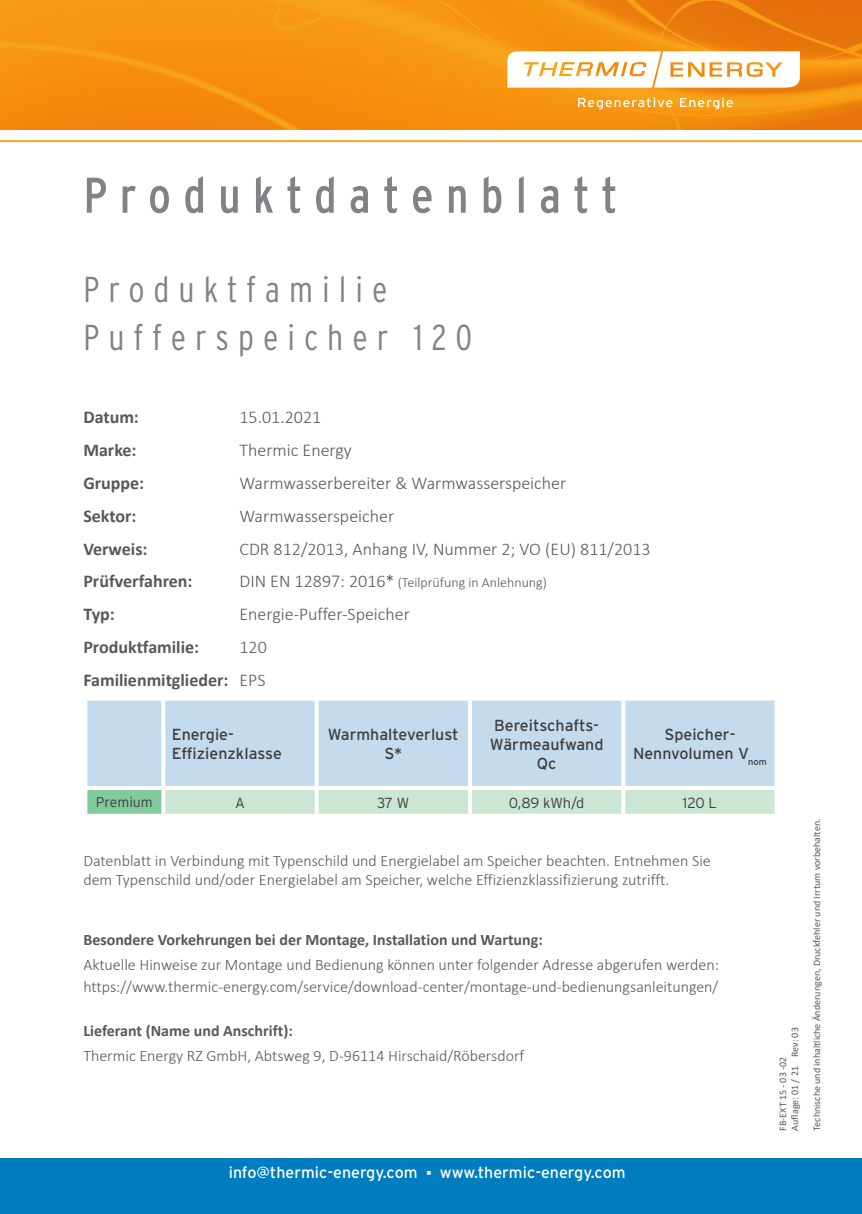
<style>
.page{position:relative;width:862px;height:1214px;background:#fff}
.page>*{position:absolute;margin:0;border:0;box-sizing:border-box;transform-origin:0 0}
.t1{font:condensed 50px "Interstate";letter-spacing:.25em;color:#808285}
.t2{font:300 condensed 36px/48.8px "Interstate";letter-spacing:.25em;color:#808285}
.t3{font:300 18px "Calibri";color:#57585a}
.t4{font:700 18px/33px "Calibri";color:#57585a;text-align:right}
.t5{font:300 16px/19.2px "Calibri";color:#57585a}
.t6{font:16px/19.2px "Interstate";color:#3e3e3f;text-align:center}
.t7{font:700 16px "Calibri";color:#57585a}
.t8{font:16px "Interstate";color:#fff}
.t9{font:300 14.6px "Interstate";letter-spacing:-.015em;color:#3e3e3f}
.t10{font:300 14px "Calibri";color:#57585a}
.t11{font:300 14px "Interstate";color:#3e3e3f}
.t12{font:10px/12px "Calibri";color:#57585a}
.s1{font-size:18px}
.s2{font-weight:300}
.s3{font-family:"Calibri"}
</style>
<div class="page">
<div style="left:0;top:1158px;width:862px;height:55px;background:#007dbe"></div>
<img style="left:0;top:0;width:862px;height:129px">
<hr style="left:0;top:140px;width:862px;height:2px;background:#f9a51b">
<svg style="left:578px;top:97px;width:94px;height:12px"></svg>
<svg style="left:680px;top:98px;width:53px;height:11px"></svg>
<svg style="left:507px;top:51px;width:293px;height:37px"></svg>
<div style="left:87px;top:700px;width:687px;height:86px;background:#c4dbee"></div>
<div style="left:85px;top:788px;width:78px;height:27px;background:#80ca9c"></div>
<div style="left:165px;top:790px;width:609px;height:23px;background:#cbe6d3"></div>
<svg style="left:164px;top:813px;width:153px;height:2px"></svg>
<svg style="left:161px;top:700px;width:4px;height:86px"></svg>
<svg style="left:315px;top:700px;width:4px;height:86px"></svg>
<hr style="left:468px;top:700px;width:4px;height:86px;background:#fff">
<svg style="left:621px;top:700px;width:4px;height:86px"></svg>
<svg style="left:774px;top:700px;width:2px;height:86px"></svg>
<svg style="left:85px;top:813px;width:78px;height:2px"></svg>
<svg style="left:623px;top:813px;width:153px;height:2px"></svg>
<svg style="left:315px;top:790px;width:4px;height:23px"></svg>
<svg style="left:317px;top:813px;width:153px;height:1px"></svg>
<hr style="left:83px;top:786px;width:82px;height:4px;background:#fff">
<hr style="left:83px;top:790px;width:4px;height:23px;background:#fff">
<svg style="left:161px;top:790px;width:2px;height:23px"></svg>
<hr style="left:468px;top:790px;width:4px;height:23px;background:#fff">
<svg style="left:774px;top:790px;width:1px;height:23px"></svg>
<svg style="left:621px;top:790px;width:4px;height:23px"></svg>
<svg style="left:470px;top:813px;width:153px;height:1px"></svg>
<h1 class="t1" style="left:83px;top:165px;width:535px">Produktdatenblatt</h1>
<h2 class="t2" style="left:83px;top:264px;width:390px">Produktfamilie<br>Pufferspeicher 120</h2>
<p class="t4" style="left:83px;top:400px;width:57px">Datum:</p>
<p class="t3" style="left:239px;top:405px;width:83px">15.01.2021</p>
<p class="t4" style="left:83px;top:433px;width:55px">Marke:</p>
<p class="t3" style="left:239px;top:438px;width:114px">Thermic Energy</p>
<p class="t4" style="left:83px;top:466px;width:62px">Gruppe:</p>
<p class="t3" style="left:239px;top:471px;width:328px">Warmwasserbereiter &amp; Warmwasserspeicher</p>
<p class="t4" style="left:83px;top:499px;width:55px">Sektor:</p>
<p class="t3" style="left:239px;top:504px;width:156px">Warmwasserspeicher</p>
<p class="t4" style="left:83px;top:531px;width:66px">Verweis:</p>
<p class="t3" style="left:239px;top:537px;width:413px">CDR 812/2013, Anhang IV, Nummer 2; VO (EU) 811/2013</p>
<p class="t4" style="left:83px;top:564px;width:111px">Prüfverfahren:</p>
<p class="t10" style="left:239px;top:574px;width:309px"><span class="s1">DIN EN 12897: 2016*</span> (Teilprüfung in Anlehnung)</p>
<p class="t4" style="left:83px;top:597px;width:33px">Typ:</p>
<p class="t3" style="left:239px;top:603px;width:172px">Energie-Puffer-Speicher</p>
<p class="t4" style="left:83px;top:630px;width:117px">Produktfamilie:</p>
<p class="t4" style="left:83px;top:630px;width:185px"><span class="s2">120<br></span>Familienmitglieder: <span class="s2">EPS</span></p>
<p class="t6" style="left:172px;top:724px;width:112px;text-align:left">Energie-<br>Effizienzklasse</p>
<p class="t6" style="left:328px;top:724px;width:132px">Warmhalteverlust<br>S*</p>
<p class="t6" style="left:490px;top:715px;width:115px">Bereitschafts-<br>Wärmeaufwand<br>Qc</p>
<p class="t6" style="left:633px;top:724px;width:135px">Speicher-<br>Nennvolumen V<sub>nom</sub></p>
<p class="t11" style="left:96px;top:794px;width:58px">Premium</p>
<p class="t9" style="left:235px;top:794px;width:11px">A</p>
<p class="t9" style="left:377px;top:794px;width:34px">37 W</p>
<p class="t9" style="left:509px;top:794px;width:77px">0,89 kWh/d</p>
<p class="t9" style="left:683px;top:794px;width:36px">120 L</p>
<p class="t5" style="left:83px;top:850px;width:629px">Datenblatt in Verbindung mit Typenschild und Energielabel am Speicher beachten. Entnehmen Sie dem Typenschild und/oder Energielabel am Speicher, welche Effizienzklassifizierung zutrifft.</p>
<p class="t7" style="left:83px;top:928px;width:461px">Besondere Vorkehrungen bei der Montage, Installation und Wartung:</p>
<p class="t5" style="left:83px;top:953px;width:637px;line-height:21.6px">Aktuelle Hinweise zur Montage und Bedienung können unter folgender Adresse abgerufen werden: https://www.thermic-energy.com/service/download-center/montage-und-bedienungsanleitungen/</p>
<p class="t7" style="left:83px;top:1019px;width:211px">Lieferant (Name und Anschrift):</p>
<p class="t5" style="left:83px;top:1045px;width:442px">Thermic Energy RZ GmbH, Abtsweg 9, D-96114 Hirschaid/Röbersdorf</p>
<p class="t12" style="left:776px;top:1130px;width:105px;rotate:-90deg">FB-EXT 15 - 03 -02<br>Auflage: 01 / 21 Rev: 03</p>
<p class="t12" style="left:810px;top:1130px;width:313px;rotate:-90deg">Technische und inhaltliche Änderungen, Druckfehler und Irrtum vorbehalten.</p>
<p class="t8" style="left:229px;top:1163px;width:398px">info@thermic-energy.com <span class="s3">▪</span> www.thermic-energy.com</p>
</div>
